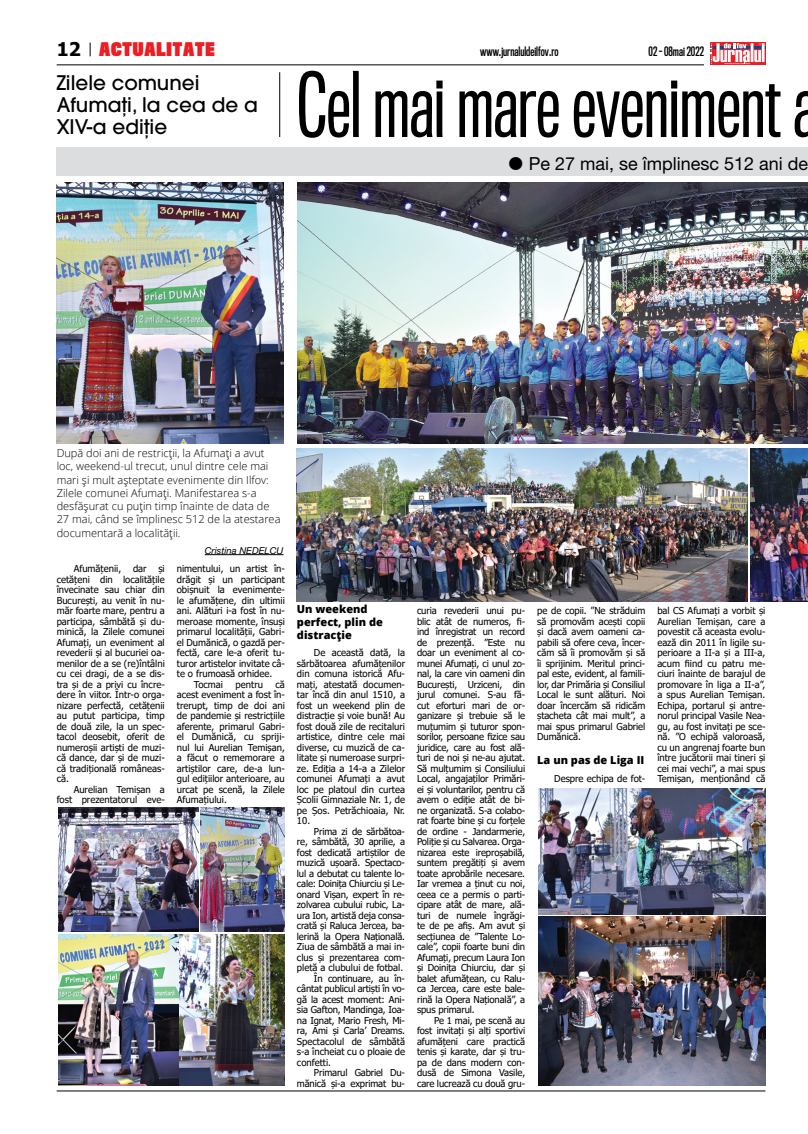
<style>
.page{position:relative;width:808px;height:1134px;background:#fff}
.page>*{position:absolute;margin:0;border:0;box-sizing:border-box;transform-origin:0 0}
.t1{font:82.8px "Titling Gothic FB Comp";color:#000}
.t2{font:500 20px/22px "ITC Avant Garde Pro";color:#000}
.t3{font:700 18.8px "Tahoma";color:#000}
.t4{font:18px "Helvetica Neue";color:#000}
.t5{font:900 17.3px "Titling Gothic FB Comp";letter-spacing:.05em;color:#ed1d24}
.t6{font:600 12px "Titling Gothic FB Comp";color:#000}
.t7{font:300 11px/13.2px "Open Sans";color:#000}
.t8{font:800 11px/13px "Open Sans";color:#000}
.t9{font:9.5px/10.5px "Tahoma";letter-spacing:-.005em;color:#000;text-align:justify}
.t10{font:italic 9.5px "Helvetica Neue";color:#000}
</style>
<div class="page">
<svg style="left:710px;top:64px;width:55px;height:1px"></svg>
<svg style="left:710px;top:43px;width:55px;height:21px"></svg>
<hr style="left:57px;top:64px;width:647px;height:1px;background:#000">
<hr style="left:57px;top:1090px;width:708px;height:1px;background:#000">
<svg style="left:90px;top:43px;width:1px;height:13px"></svg>
<img style="left:58px;top:935px;width:120px;height:151px">
<img style="left:298px;top:182px;width:510px;height:261px">
<img style="left:58px;top:808px;width:140px;height:124px">
<img style="left:180px;top:935px;width:105px;height:151px">
<img style="left:200px;top:808px;width:85px;height:124px">
<img style="left:539px;top:788px;width:226px;height:126px">
<img style="left:539px;top:916px;width:226px;height:169px">
<div style="left:57px;top:147px;width:751px;height:29px;background:#dcddde"></div>
<hr style="left:279px;top:72px;width:1px;height:65px;background:#000">
<hr style="left:205px;top:554px;width:78px;height:1px;background:#000">
<img style="left:297px;top:449px;width:450px;height:153px">
<img style="left:751px;top:449px;width:57px;height:153px">
<img style="left:57px;top:182px;width:227px;height:261px">
<h3 class="t3" style="left:57px;top:36px;width:26px">12</h3>
<p class="t6" style="left:480px;top:45px;width:80px">www.jurnaluldeilfov.ro</p>
<p class="t6" style="left:648px;top:45px;width:57px">02 - 08mai 2022</p>
<h3 class="t5" style="left:99px;top:38px;width:117px">ACTUALITATE</h3>
<h2 class="t2" style="left:57px;top:71px;width:203px">Zilele comunei<br>Afumați, la cea de a<br>XIV-a ediție</h2>
<h1 class="t1" style="left:297px;top:58px;width:522px">Cel mai mare eveniment a</h1>
<h3 class="t4" style="left:529px;top:151px;width:281px">Pe 27 mai, se împlinesc 512 ani de</h3>
<p class="t7" style="left:57px;top:446px;width:225px">După doi ani de restricții, la Afumați a avut loc, weekend-ul trecut, unul dintre cele mai mari și mult așteptate evenimente din Ilfov:<br>Zilele comunei Afumați. Manifestarea s-a desfășurat cu puțin timp înainte de data de 27 mai, când se împlinesc 512 de la atestarea documentară a localității.</p>
<p class="t10" style="left:205px;top:544px;width:80px">Cristina Nedelcu</p>
<p class="t9" style="left:57px;top:564px;width:110px;text-indent:17px">Afumățenii, dar și cetățeni din localitățile învecinate sau chiar din București, au venit în nu&shy;măr foarte mare, pentru a participa, sâmbătă și du&shy;minică, la Zilele comunei Afumați, un eveniment al revederii și al bucuriei oa&shy;menilor de a se (re)întâlni cu cei dragi, de a se dis&shy;tra și de a privi cu încre&shy;dere în viitor. Într-o orga&shy;nizare perfectă, cetățenii au putut participa, timp de două zile, la un spec&shy;tacol deosebit, oferit de numeroșii artiști de muzi&shy;că dance, dar și de muzi&shy;că tradițională româneas&shy;că.</p>
<p class="t9" style="left:57px;top:785px;width:110px;text-align:right">Aurelian Temișan a fost prezentatorul eve-</p>
<p class="t9" style="left:177px;top:564px;width:110px">nimentului, un artist în-</p>
<p class="t9" style="left:177px;top:575px;width:110px">drăgit și un participant</p>
<p class="t9" style="left:177px;top:585px;width:110px">obișnuit la evenimente-</p>
<p class="t9" style="left:177px;top:596px;width:110px">le afumățene, din ultimii</p>
<p class="t9" style="left:177px;top:606px;width:110px">ani. Alături i-a fost în nu-</p>
<p class="t9" style="left:177px;top:617px;width:110px">meroase momente, însuși</p>
<p class="t9" style="left:177px;top:627px;width:110px">primarul localității, Gabri-</p>
<p class="t9" style="left:177px;top:638px;width:110px">el Dumănică, o gazdă per-</p>
<p class="t9" style="left:177px;top:648px;width:110px">fectă, care le-a oferit tu-</p>
<p class="t9" style="left:177px;top:659px;width:110px">turor artistelor invitate câ-</p>
<p class="t9" style="left:177px;top:669px;width:97px">te o frumoasă orhidee.</p>
<p class="t9" style="left:194px;top:680px;width:31px">Tocmai</p>
<p class="t9" style="left:236px;top:680px;width:29px">pentru</p>
<p class="t9" style="left:177px;top:680px;width:110px;text-indent:99px">că acest eveniment a fost în&shy;trerupt, timp de doi ani de pandemie și restricțiile aferente, primarul Gabri&shy;el Dumănică, cu spriji&shy;nul lui Aurelian Temișan, a făcut o rememorare a artiștilor care, de-a lun&shy;gul edițiilor anterioare, au urcat pe scenă, la Zilele Afumațiului.</p>
<p class="t8" style="left:297px;top:602px;width:87px">Un weekend perfect, plin de distracție</p>
<p class="t9" style="left:297px;top:648px;width:110px;text-indent:17px">De această dată, la sărbătoarea afumățenilor din comuna istorică Afu&shy;mați, atestată documen&shy;tar încă din anul 1510, a fost un weekend plin de distracție și voie bună! Au fost două zile de recitaluri artistice, dintre cele mai diverse, cu muzică de ca&shy;litate și numeroase surpri&shy;ze. Ediția a 14-a a Zilelor comunei Afumați a avut loc pe platoul din curtea Școlii Gimnaziale Nr. 1, de pe Șos. Petrăchioaia, Nr.<br>10.</p>
<p class="t9" style="left:314px;top:827px;width:93px">Prima zi de sărbătoa-</p>
<p class="t9" style="left:297px;top:837px;width:110px">re, sâmbătă, 30 aprilie, a</p>
<p class="t9" style="left:297px;top:848px;width:110px">fost dedicată artiștilor de</p>
<p class="t9" style="left:297px;top:858px;width:110px">muzică ușoară. Spectaco-</p>
<p class="t9" style="left:297px;top:869px;width:110px">lul a debutat cu talente lo-</p>
<p class="t9" style="left:297px;top:879px;width:110px">cale: Doinița Chiurciu și Le-</p>
<p class="t9" style="left:297px;top:890px;width:110px">onard Vișan, expert în re-</p>
<p class="t9" style="left:297px;top:900px;width:110px">zolvarea cubului rubic, La-</p>
<p class="t9" style="left:297px;top:911px;width:110px">ura Ion, artistă deja consa-</p>
<p class="t9" style="left:297px;top:921px;width:110px">crată și Raluca Jercea, ba-</p>
<p class="t9" style="left:297px;top:932px;width:110px">lerină la Opera Națională.</p>
<p class="t9" style="left:297px;top:942px;width:110px">Ziua de sâmbătă a mai in-</p>
<p class="t9" style="left:297px;top:953px;width:110px">clus și prezentarea com-</p>
<p class="t9" style="left:297px;top:963px;width:108px">pletă a clubului de fotbal.</p>
<p class="t9" style="left:314px;top:974px;width:93px">În continuare, au în-</p>
<p class="t9" style="left:297px;top:984px;width:110px">cântat publicul artiști în vo-</p>
<p class="t9" style="left:297px;top:995px;width:110px">gă la acest moment: Ani-</p>
<p class="t9" style="left:297px;top:1005px;width:110px">sia Gafton, Mandinga, Ioa-</p>
<p class="t9" style="left:297px;top:1016px;width:110px">na Ignat, Mario Fresh, Mi-</p>
<p class="t9" style="left:297px;top:1026px;width:110px">ra, Ami și Carla’ Dreams.</p>
<p class="t9" style="left:297px;top:1037px;width:110px">Spectacolul de sâmbătă</p>
<p class="t9" style="left:297px;top:1047px;width:110px">s-a încheiat cu o ploaie de</p>
<p class="t9" style="left:297px;top:1058px;width:36px">confetti.</p>
<p class="t9" style="left:314px;top:1068px;width:93px">Primarul Gabriel Du-</p>
<p class="t9" style="left:297px;top:1079px;width:110px">mănică și-a exprimat bu-</p>
<p class="t9" style="left:417px;top:606px;width:110px">curia revederii unui pu&shy;blic atât de numeros, fi&shy;ind înregistrat un record de prezență. ”Este nu doar un eveniment al co&shy;munei Afumați, ci unul zo&shy;nal, la care vin oameni din București, Urziceni, din jurul comunei. S-au fă&shy;cut eforturi mari de or&shy;ganizare și trebuie să le muțumim și tuturor spon&shy;sorilor, persoane fizice sau juridice, care au fost ală&shy;turi de noi și ne-au ajutat.<br>Să mulțumim și Consiliului Local, angajaților Primări&shy;ei și voluntarilor, pentru că avem o ediție atât de bi&shy;ne organizată. S-a colabo&shy;rat foarte bine și cu forțele de ordine - Jandarmerie, Poliție și cu Salvarea. Orga&shy;nizarea este ireproșabilă, suntem pregătiți și avem toate aprobările necesare.<br>Iar vremea a ținut cu noi, ceea ce a permis o parti&shy;cipare atât de mare, ală&shy;turi de numele îngrăgi&shy;te de pe afiș. Am avut și secțiunea de ”Talente Lo&shy;cale”, copii foarte buni din Afumați, precum Laura Ion și Doinița Chiurciu, dar și balet afumățean, cu Ralu&shy;ca Jercea, care este bale&shy;rină la Opera Națională”, a spus primarul.</p>
<p class="t9" style="left:417px;top:1015px;width:110px;text-indent:17px">Pe 1 mai, pe scenă au fost invitați și alți sportivi afumățeni care practică tenis și karate, dar și tru&shy;pa de dans modern con&shy;dusă de Simona Vasile, care lucrează cu două gru-</p>
<p class="t9" style="left:537px;top:606px;width:110px">pe de copii. ”Ne străduim să promovăm acești copii și dacă avem oameni ca&shy;pabili să ofere ceva, încer&shy;căm să îi promovăm și să îi sprijinim. Meritul princi&shy;pal este, evident, al famili&shy;lor, dar Primăria și Consiliul Local le sunt alături. Noi doar încercăm să ridicăm ștacheta cât mai mult”, a mai spus primarul Gabriel Dumănică.</p>
<p class="t8" style="left:537px;top:753px;width:109px">La un pas de Liga II</p>
<p class="t9" style="left:554px;top:774px;width:93px">Despre echipa de fot-</p>
<p class="t9" style="left:657px;top:606px;width:110px">bal CS Afumați a vorbit și Aurelian Temișan, care a povestit că aceasta evolu&shy;ează din 2011 în ligile su&shy;perioare a II-a și a III-a, acum fiind cu patru me&shy;ciuri înainte de barajul de promovare în liga a II-a”, a spus Aurelian Temișan.<br>Echipa, portarul și antre&shy;norul principal Vasile Nea&shy;gu, au fost invitați pe sce&shy;nă. ”O echipă valoroasă, cu un angrenaj foarte bun între jucătorii mai tineri și cei mai vechi”, a mai spus Temișan, menționând că</p>
</div>
